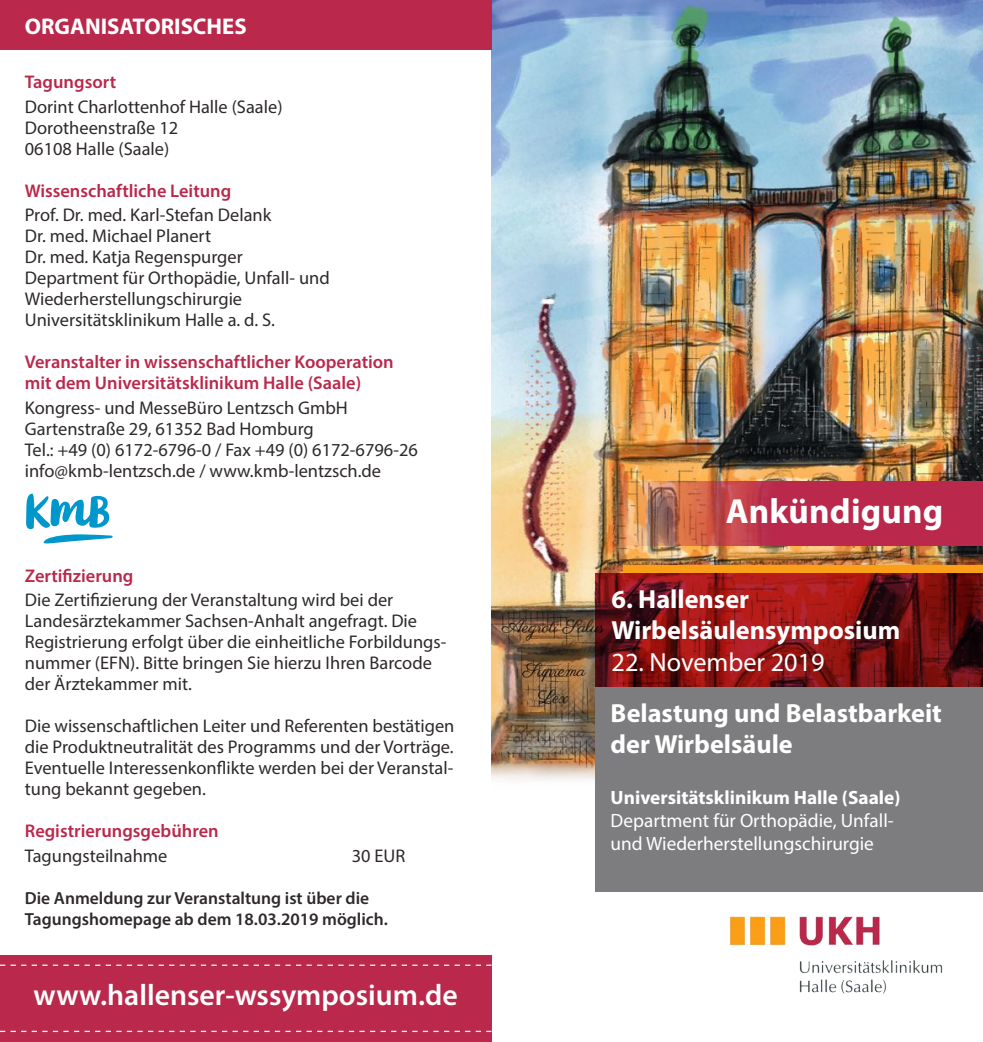
<style>
.page{position:relative;width:983px;height:1042px;background:#fff}
.page>*{position:absolute;margin:0;border:0;box-sizing:border-box;transform-origin:0 0}
.t1{font:700 35px "Myriad Pro";letter-spacing:.005em;color:#fff}
.t2{font:600 29.75px "Myriad Pro";color:#fff}
.t3{font:700 26.25px/31.5px "Myriad Pro";color:#fff}
.t4{font:26.25px "Myriad Pro";color:#fff}
.t5{font:700 22.75px "Myriad Pro";color:#fff}
.t6{font:19.25px/23.1px "Myriad Pro";color:#fff}
.t7{font:700 19.25px "Myriad Pro";color:#fff}
.t8{font:18.38px/21px "Myriad Pro";color:#2e292a}
.t9{font:600 18.38px/21px "Myriad Pro";color:#ba284b}
.t10{font:600 17.5px/21px "Myriad Pro";color:#2e292a}
</style>
<div class="page">
<img style="left:491px;top:0;width:491px;height:781px">
<svg style="left:595px;top:573px;width:387px;height:114px;background:#7c1213"></svg>
<div style="left:595px;top:687px;width:387px;height:204px;background:#7d7c7e"></div>
<div style="left:623px;top:565px;width:359px;height:8px;background:#fc9f18"></div>
<div style="left:0;top:0;width:491px;height:50px;background:#ba284b"></div>
<img style="left:620px;top:481px;width:362px;height:65px">
<div style="left:0;top:955px;width:491px;height:87px;background:#ba284b"></div>
<svg style="left:0;top:1030px;width:491px;height:2px"></svg>
<svg style="left:0;top:964px;width:491px;height:2px"></svg>
<img style="left:730px;top:916px;width:213px;height:78px">
<svg style="left:26px;top:494px;width:87px;height:49px"></svg>
<p class="t5" style="left:25px;top:12px;width:223px">ORGANISATORISCHES</p>
<p class="t9" style="left:25px;top:71px;width:93px">Tagungsort</p>
<p class="t8" style="left:25px;top:96px;width:259px">Dorint Charlottenhof Halle (Saale)<br>Dorotheenstraße 12<br>06108 Halle (Saale)</p>
<p class="t9" style="left:25px;top:180px;width:208px">Wissenschaftliche Leitung</p>
<p class="t8" style="left:25px;top:204px;width:306px">Prof. Dr. med. Karl-Stefan Delank<br>Dr. med. Michael Planert<br>Dr. med. Katja Regenspurger<br>Department für Orthopädie, Unfall- und<br>Wiederherstellungschirurgie<br>Universitätsklinikum Halle a. d. S.</p>
<p class="t9" style="left:25px;top:351px;width:370px">Veranstalter in wissenschaftlicher Kooperation mit dem Universitätsklinikum Halle (Saale)</p>
<p class="t8" style="left:25px;top:397px;width:394px">Kongress- und MesseBüro Lentzsch GmbH Gartenstraße 29, 61352 Bad Homburg<br>Tel.: +49 (0) 6172-6796-0 / Fax +49 (0) 6172-6796-26 info@kmb-lentzsch.de / www.kmb-lentzsch.de</p>
<p class="t9" style="left:25px;top:565px;width:110px">Zertifizierung</p>
<p class="t8" style="left:25px;top:589px;width:423px">Die Zertifizierung der Veranstaltung wird bei der Landesärztekammer Sachsen-Anhalt angefragt. Die Registrierung erfolgt über die einheitliche Forbildungs&shy;nummer (EFN). Bitte bringen Sie hierzu Ihren Barcode der Ärztekammer mit.</p>
<p class="t8" style="left:25px;top:715px;width:431px;text-align:justify">Die wissenschaftlichen Leiter und Referenten bestätigen die Produktneutralität des Programms und der Vorträge.<br>Eventuelle Interessenkonflikte werden bei der Veranstal&shy;tung bekannt gegeben.</p>
<p class="t9" style="left:25px;top:820px;width:195px">Registrierungsgebühren</p>
<p class="t8" style="left:25px;top:845px;width:144px">Tagungsteilnahme</p>
<p class="t8" style="left:351px;top:845px;width:55px">30 EUR</p>
<p class="t10" style="left:25px;top:887px;width:364px">Die Anmeldung zur Veranstaltung ist über die<br>Tagungshomepage ab dem 18.03.2019 möglich.</p>
<h2 class="t2" style="left:34px;top:976px;width:425px">www.hallenser-wssymposium.de</h2>
<h1 class="t1" style="left:725px;top:489px;width:219px">Ankündigung</h1>
<h3 class="t3" style="left:611px;top:582px;width:290px">6. Hallenser<br>Wirbelsäulensymposium</h3>
<h3 class="t4" style="left:611px;top:646px;width:214px">22. November 2019</h3>
<h3 class="t3" style="left:610px;top:696px;width:332px">Belastung und Belastbarkeit der Wirbelsäule</h3>
<p class="t7" style="left:610px;top:785px;width:291px">Universitätsklinikum Halle (Saale)</p>
<p class="t6" style="left:610px;top:809px;width:285px">Department für Orthopädie, Unfall&shy;und Wiederherstellungschirurgie</p>
</div>
